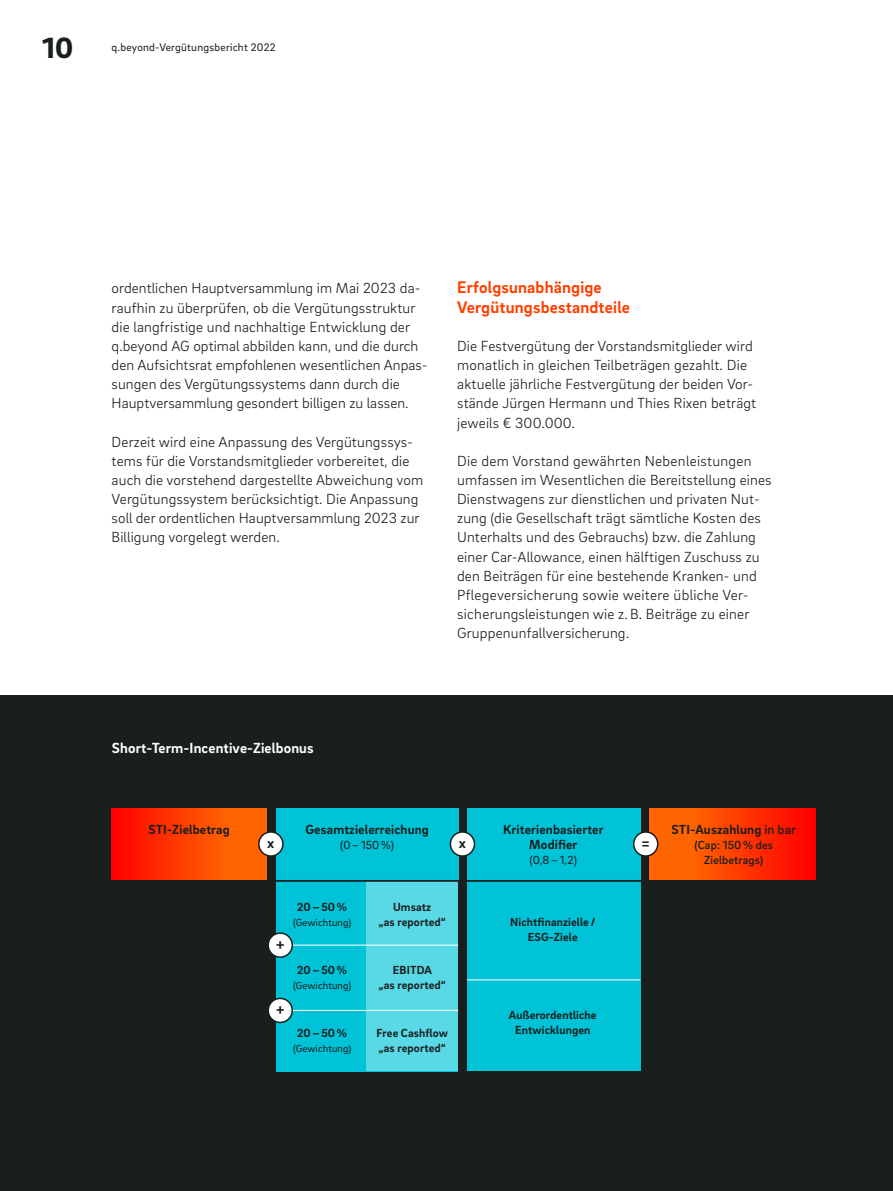
<style>
.page{position:relative;width:893px;height:1191px;background:#fff}
.page>*{position:absolute;margin:0;border:0;box-sizing:border-box;transform-origin:0 0}
.t1{font:900 30px "Brix Sans";color:#191e1e}
.t2{font:700 17.25px/19.2px "Brix Sans";letter-spacing:.01em;color:#ff4000}
.t3{font:300 15px/19.2px "Brix Sans";letter-spacing:.01em;color:#191e1e}
.t4{font:700 15px "Brix Sans";letter-spacing:.01em;color:#fff}
.t5{font:700 15px "Brix Sans";color:#191e1e}
.t6{font:700 13.5px/15px "Brix Sans";letter-spacing:.01em;color:#191e1e;text-align:center}
.t7{font:700 12px/15px "Brix Sans";letter-spacing:.01em;color:#191e1e;text-align:center}
.t8{font:500 12px/15px "Brix Sans";letter-spacing:.01em;color:#191e1e;text-align:center}
.t9{font:12px "Brix Sans";color:#191e1e}
.t10{font:11.25px "Brix Sans";letter-spacing:.02em;color:#191e1e}
.t11{font:10.5px "Brix Sans";letter-spacing:.01em;color:#191e1e}
.s1{font-weight:500}
</style>
<div class="page">
<div style="left:0;top:695px;width:893px;height:496px;background:#191e1e"></div>
<div style="left:276px;top:817px;width:182px;height:254px;background:#00c3d7"></div>
<div style="left:467px;top:880px;width:173px;height:191px;background:#00c3d7"></div>
<div style="left:276px;top:808px;width:182px;height:72px;background:#00c3d7"></div>
<div style="left:467px;top:808px;width:173px;height:72px;background:#00c3d7"></div>
<div style="left:367px;top:880px;width:91px;height:191px;background:#59d8e5"></div>
<hr style="left:467px;top:979px;width:173px;height:1px;background:#fff">
<svg style="left:112px;top:808px;width:155px;height:72px;background:#fe3e00"></svg>
<svg style="left:650px;top:808px;width:165px;height:72px;background:#fe3c00"></svg>
<div style="left:634px;top:832px;width:24px;height:24px;background:#fff;border-radius:50%"></div>
<div style="left:633px;top:831px;width:25px;height:25px;border:2px solid #191e1e;border-radius:50%"></div>
<div style="left:259px;top:832px;width:24px;height:24px;background:#fff;border-radius:50%"></div>
<div style="left:258px;top:831px;width:26px;height:25px;border:2px solid #191e1e;border-radius:50%"></div>
<div style="left:450px;top:832px;width:24px;height:24px;background:#fff;border-radius:50%"></div>
<div style="left:450px;top:831px;width:25px;height:25px;border:2px solid #191e1e;border-radius:50%"></div>
<hr style="left:284px;top:1010px;width:174px;height:1px;background:#fff">
<div style="left:268px;top:998px;width:24px;height:24px;background:#fff;border-radius:50%"></div>
<div style="left:267px;top:997px;width:26px;height:26px;border:2px solid #191e1e;border-radius:50%"></div>
<hr style="left:284px;top:944px;width:174px;height:1px;background:#fff">
<div style="left:268px;top:933px;width:24px;height:24px;background:#fff;border-radius:50%"></div>
<div style="left:267px;top:932px;width:26px;height:26px;border:2px solid #191e1e;border-radius:50%"></div>
<hr style="left:107px;top:880px;width:725px;height:1px;background:#191e1e">
<h1 class="t1" style="left:43px;top:28px;width:32px">10</h1>
<p class="t10" style="left:112px;top:40px;width:166px">q.beyond-Vergütungsbericht 2022</p>
<p class="t3" style="left:112px;top:278px;width:318px">ordentlichen Hauptversammlung im Mai 2023 da-- raufhin zu überprüfen, ob die Vergütungsstruktur die langfristige und nachhaltige Entwicklung der q.beyond AG optimal abbilden kann, und die durch den Aufsichtsrat empfohlenen wesentlichen Anpas&shy;sungen des Vergütungssystems dann durch die Hauptversammlung gesondert billigen zu lassen.</p>
<p class="t3" style="left:112px;top:431px;width:313px">Derzeit wird eine Anpassung des Vergütungssys&shy;tems für die Vorstandsmitglieder vorbereitet, die auch die vorstehend dargestellte Abweichung vom Vergütungssystem berücksichtigt. Die Anpassung soll der ordentlichen Hauptversammlung 2023 zur Billigung vorgelegt werden.</p>
<p class="t2" style="left:457px;top:277px;width:174px">Erfolgsunabhängige<br>Vergütungsbestandteile</p>
<p class="t3" style="left:457px;top:336px;width:301px">Die Festvergütung der Vorstandsmitglieder wird monatlich in gleichen Teilbeträgen gezahlt. Die aktuelle jährliche Festvergütung der beiden Vor&shy;stände Jürgen Hermann und Thies Rixen beträgt jeweils € 300.000.</p>
<p class="t3" style="left:457px;top:450px;width:316px">Die dem Vorstand gewährten Nebenleistungen umfassen im Wesentlichen die Bereitstellung eines Dienstwagens zur dienstlichen und privaten Nut&shy;zung (die Gesellschaft trägt sämtliche Kosten des Unterhalts und des Gebrauchs) bzw. die Zahlung einer Car-Allowance, einen hälftigen Zuschuss zu den Beiträgen für eine bestehende Kranken- und Pflegeversicherung sowie weitere übliche Ver&shy;sicherungsleistungen wie z. B. Beiträge zu einer Gruppenunfallversicherung.</p>
<p class="t4" style="left:112px;top:738px;width:203px">Short-Term-Incentive-Zielbonus</p>
<p class="t6" style="left:148px;top:821px;width:83px">STI-Zielbetrag</p>
<p class="t6" style="left:305px;top:821px;width:125px">Gesamtzielerreichung</p>
<p class="t9" style="left:340px;top:837px;width:56px">(0–150 %)</p>
<p class="t6" style="left:503px;top:821px;width:102px">Kriterienbasierter<br>Modifier</p>
<p class="t9" style="left:530px;top:852px;width:49px">(0,8–1,2)</p>
<p class="t5" style="left:267px;top:833px;width:9px">x</p>
<p class="t5" style="left:459px;top:833px;width:9px">x</p>
<p class="t5" style="left:641px;top:833px;width:10px">=</p>
<p class="t5" style="left:276px;top:934px;width:10px">+</p>
<p class="t5" style="left:276px;top:999px;width:10px">+</p>
<p class="t7" style="left:297px;top:899px;width:51px">20–50%</p>
<p class="t11" style="left:293px;top:916px;width:60px">(Gewichtung)</p>
<p class="t7" style="left:297px;top:962px;width:51px">20–50%</p>
<p class="t11" style="left:293px;top:979px;width:60px">(Gewichtung)</p>
<p class="t7" style="left:297px;top:1025px;width:51px">20–50%</p>
<p class="t11" style="left:293px;top:1042px;width:60px">(Gewichtung)</p>
<p class="t7" style="left:379px;top:899px;width:68px">Umsatz<br>„as reported“</p>
<p class="t7" style="left:379px;top:962px;width:68px">EBITDA<br>„as reported“</p>
<p class="t7" style="left:377px;top:1025px;width:73px;text-align:left">Free Cashflow „as reported“</p>
<p class="t7" style="left:510px;top:914px;width:86px">Nichtfinanzielle /<br>ESG-Ziele</p>
<p class="t7" style="left:509px;top:1007px;width:89px">Außerordentliche<br>Entwicklungen</p>
<p class="t6" style="left:671px;top:821px;width:126px">STI-Auszahlung <span class="s1">in bar</span></p>
<p class="t8" style="left:694px;top:836px;width:80px">(Cap: 150 % des<br>Zielbetrags)</p>
</div>
